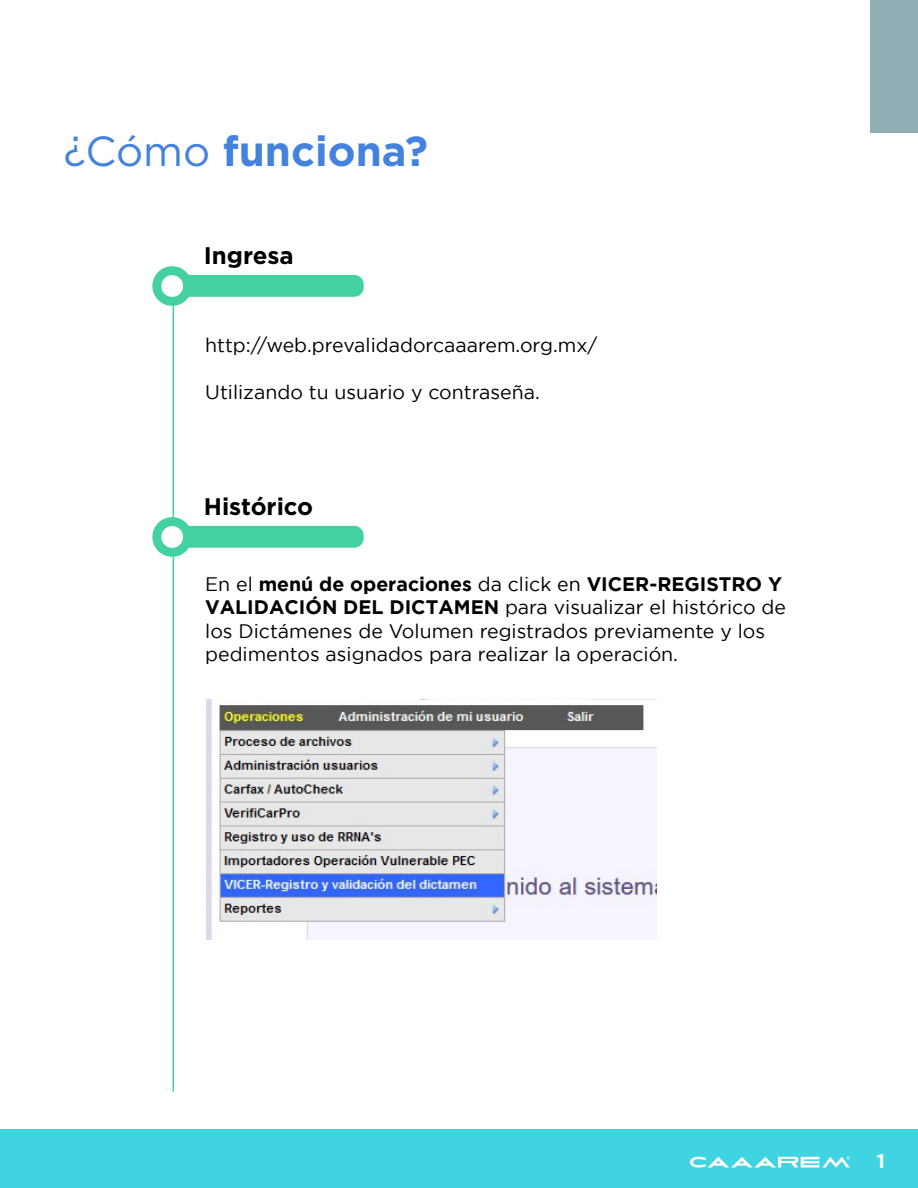
<style>
.page{position:relative;width:918px;height:1188px;background:#fff}
.page>*{position:absolute;margin:0;border:0;box-sizing:border-box;transform-origin:0 0}
.t1{font:700 42px "Gotham";color:#4382dd}
.t2{font:700 24px "Gotham";color:#000}
.t3{font:19.5px/23.4px "Gotham";color:#000}
.t4{font:700 19.5px "Gotham";color:#fff}
.s1{font-weight:400}
.s2{font-weight:700}
</style>
<div class="page">
<hr style="left:173px;top:286px;width:1px;height:806px;background:#43d1a1">
<div style="left:870px;top:0;width:48px;height:132px;background:#91aeb5"></div>
<div style="left:0;top:1130px;width:918px;height:58px;background:#40d3e2"></div>
<svg style="left:690px;top:1156px;width:160px;height:12px"></svg>
<div style="left:172px;top:275px;width:192px;height:22px;background:#43d1a1;border-radius:9px"></div>
<div style="left:152px;top:266px;width:40px;height:40px;background:#43d1a1;border-radius:50%"></div>
<div style="left:161px;top:275px;width:22px;height:22px;background:#fff;border-radius:50%"></div>
<div style="left:172px;top:526px;width:192px;height:22px;background:#43d1a1;border-radius:9px"></div>
<div style="left:152px;top:517px;width:40px;height:40px;background:#43d1a1;border-radius:50%"></div>
<div style="left:161px;top:526px;width:22px;height:22px;background:#fff;border-radius:50%"></div>
<img style="left:207px;top:700px;width:450px;height:240px">
<h1 class="t1" style="left:64px;top:124px;width:366px"><span class="s1">¿Cómo</span> funciona?</h1>
<p class="t2" style="left:204px;top:239px;width:91px">Ingresa</p>
<p class="t3" style="left:205px;top:333px;width:394px">http://web.prevalidadorcaaarem.org.mx/</p>
<p class="t3" style="left:205px;top:380px;width:336px">Utilizando tu usuario y contraseña.</p>
<p class="t2" style="left:204px;top:491px;width:111px">Histórico</p>
<p class="t3" style="left:205px;top:572px;width:582px">En el <span class="s2">menú de operaciones</span> da click en <span class="s2">VICER-REGISTRO Y VALIDACIÓN DEL DICTAMEN</span> para visualizar el histórico de los Dictámenes de Volumen registrados previamente y los pedimentos asignados para realizar la operación.</p>
<p class="t4" style="left:877px;top:1149px;width:10px">1</p>
</div>
